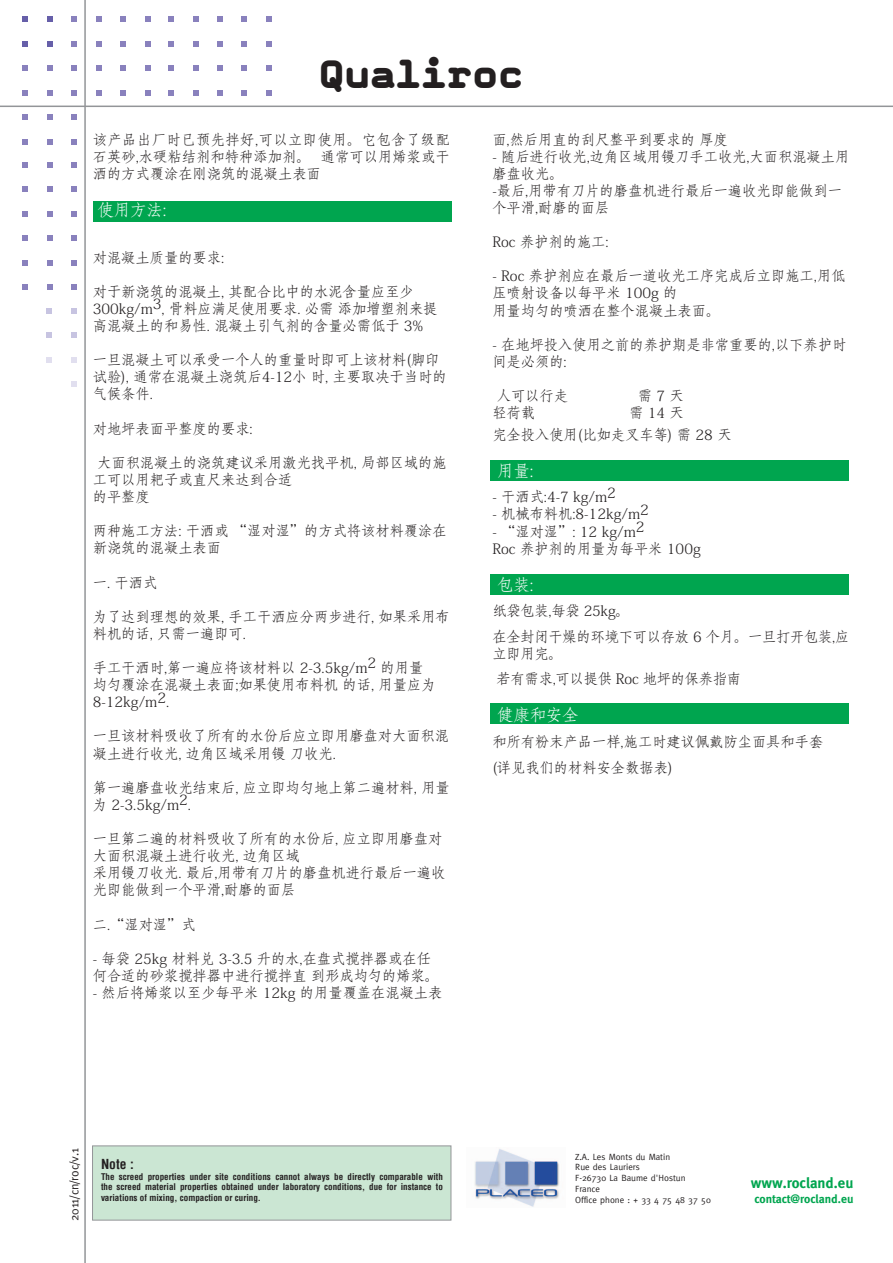
<style>
.page{position:relative;width:893px;height:1263px;background:#fff}
.page>*{position:absolute;margin:0;border:0;box-sizing:border-box;transform-origin:0 0}
.t1{font:900 46.5px "Magda Clean Mono";color:#231f20}
.t2{font:16.5px "Adobe Fangsong Std";letter-spacing:-.015em;color:#fff}
.t3{font:700 15px "Meta";color:#00a54f}
.t4{font:14.25px/17.1px "Adobe Fangsong Std";color:#231f20}
.t5{font:700 condensed 13.5px "Helvetica";color:#231f20}
.t6{font:700 12px "Meta";color:#00a54f}
.t7{font:12px "Meta";color:#231f20}
.t8{font:700 condensed 9px/10.8px "Helvetica";color:#231f20;text-align:justify}
.t9{font:9px/10.8px "Meta";color:#231f20}
</style>
<div class="page">
<div style="left:490px;top:460px;width:359px;height:20px;background:#00a54f"></div>
<div style="left:490px;top:574px;width:359px;height:20px;background:#00a54f"></div>
<div style="left:490px;top:703px;width:359px;height:20px;background:#00a54f"></div>
<div style="left:93px;top:201px;width:359px;height:21px;background:#00a54f"></div>
<hr style="left:0;top:106px;width:893px;height:1px;background:#939598">
<svg style="left:23px;top:162px;width:5px;height:6px"></svg>
<svg style="left:47px;top:162px;width:5px;height:6px"></svg>
<svg style="left:72px;top:162px;width:5px;height:6px"></svg>
<svg style="left:72px;top:187px;width:5px;height:5px"></svg>
<svg style="left:72px;top:211px;width:5px;height:5px"></svg>
<svg style="left:72px;top:236px;width:5px;height:5px"></svg>
<svg style="left:72px;top:260px;width:5px;height:5px"></svg>
<svg style="left:23px;top:187px;width:5px;height:5px"></svg>
<svg style="left:47px;top:187px;width:5px;height:5px"></svg>
<svg style="left:23px;top:211px;width:5px;height:5px"></svg>
<svg style="left:47px;top:211px;width:5px;height:5px"></svg>
<svg style="left:23px;top:236px;width:5px;height:5px"></svg>
<svg style="left:47px;top:236px;width:5px;height:5px"></svg>
<svg style="left:23px;top:260px;width:5px;height:5px"></svg>
<svg style="left:47px;top:260px;width:5px;height:5px"></svg>
<svg style="left:23px;top:285px;width:5px;height:5px"></svg>
<svg style="left:47px;top:285px;width:5px;height:5px"></svg>
<svg style="left:47px;top:308px;width:5px;height:6px"></svg>
<svg style="left:71px;top:308px;width:5px;height:6px"></svg>
<svg style="left:47px;top:333px;width:5px;height:5px"></svg>
<svg style="left:71px;top:333px;width:5px;height:5px"></svg>
<svg style="left:47px;top:357px;width:5px;height:6px"></svg>
<svg style="left:71px;top:357px;width:5px;height:6px"></svg>
<svg style="left:71px;top:382px;width:5px;height:5px"></svg>
<svg style="left:72px;top:285px;width:5px;height:5px"></svg>
<svg style="left:23px;top:17px;width:5px;height:5px"></svg>
<svg style="left:47px;top:17px;width:5px;height:5px"></svg>
<svg style="left:72px;top:17px;width:5px;height:5px"></svg>
<svg style="left:96px;top:17px;width:5px;height:5px"></svg>
<svg style="left:121px;top:17px;width:5px;height:5px"></svg>
<svg style="left:145px;top:17px;width:5px;height:5px"></svg>
<svg style="left:23px;top:41px;width:5px;height:5px"></svg>
<svg style="left:47px;top:41px;width:5px;height:5px"></svg>
<svg style="left:72px;top:41px;width:5px;height:5px"></svg>
<svg style="left:96px;top:41px;width:5px;height:5px"></svg>
<svg style="left:121px;top:41px;width:5px;height:5px"></svg>
<svg style="left:145px;top:41px;width:5px;height:5px"></svg>
<svg style="left:23px;top:66px;width:5px;height:5px"></svg>
<svg style="left:47px;top:66px;width:5px;height:5px"></svg>
<svg style="left:72px;top:66px;width:5px;height:5px"></svg>
<svg style="left:96px;top:66px;width:5px;height:5px"></svg>
<svg style="left:121px;top:66px;width:5px;height:5px"></svg>
<svg style="left:145px;top:66px;width:5px;height:5px"></svg>
<svg style="left:23px;top:90px;width:5px;height:5px"></svg>
<svg style="left:47px;top:90px;width:5px;height:5px"></svg>
<svg style="left:72px;top:90px;width:5px;height:5px"></svg>
<svg style="left:96px;top:90px;width:5px;height:5px"></svg>
<svg style="left:121px;top:90px;width:5px;height:5px"></svg>
<svg style="left:145px;top:90px;width:5px;height:5px"></svg>
<svg style="left:23px;top:115px;width:5px;height:5px"></svg>
<svg style="left:47px;top:115px;width:5px;height:5px"></svg>
<svg style="left:72px;top:115px;width:5px;height:5px"></svg>
<svg style="left:23px;top:139px;width:5px;height:5px"></svg>
<svg style="left:47px;top:139px;width:5px;height:5px"></svg>
<svg style="left:72px;top:139px;width:5px;height:5px"></svg>
<svg style="left:168px;top:17px;width:6px;height:5px"></svg>
<svg style="left:193px;top:17px;width:5px;height:5px"></svg>
<svg style="left:217px;top:17px;width:6px;height:5px"></svg>
<svg style="left:242px;top:17px;width:5px;height:5px"></svg>
<svg style="left:266px;top:17px;width:5px;height:5px"></svg>
<svg style="left:168px;top:41px;width:6px;height:5px"></svg>
<svg style="left:193px;top:41px;width:5px;height:5px"></svg>
<svg style="left:217px;top:41px;width:6px;height:5px"></svg>
<svg style="left:242px;top:41px;width:5px;height:5px"></svg>
<svg style="left:266px;top:41px;width:5px;height:5px"></svg>
<svg style="left:168px;top:66px;width:6px;height:5px"></svg>
<svg style="left:193px;top:66px;width:5px;height:5px"></svg>
<svg style="left:217px;top:66px;width:6px;height:5px"></svg>
<svg style="left:242px;top:66px;width:5px;height:5px"></svg>
<svg style="left:266px;top:66px;width:5px;height:5px"></svg>
<svg style="left:168px;top:90px;width:6px;height:5px"></svg>
<svg style="left:193px;top:90px;width:5px;height:5px"></svg>
<svg style="left:217px;top:90px;width:6px;height:5px"></svg>
<svg style="left:242px;top:90px;width:5px;height:5px"></svg>
<svg style="left:266px;top:90px;width:5px;height:5px"></svg>
<hr style="left:84px;top:0;width:2px;height:1263px;background:#939598">
<img style="left:474px;top:1149px;width:86px;height:58px">
<div style="left:92px;top:1145px;width:359px;height:75px;background:#cbe6d3;border:1px solid #939598"></div>
<h1 class="t1" style="left:319px;top:49px;width:206px">Qualiroc</h1>
<p class="t4" style="left:93px;top:131px;width:359px;text-align:justify">该产品出厂时已预先拌好,可以立即使用。它包含了级配石英砂,水硬粘结剂和特种添加剂。 通常可以用烯浆或干洒的方式覆涂在刚浇筑的混凝土表面</p>
<p class="t2" style="left:98px;top:199px;width:70px">使用方法:</p>
<p class="t4" style="left:93px;top:249px;width:133px">对混凝土质量的要求:</p>
<p class="t4" style="left:93px;top:283px;width:346px">对于新浇筑的混凝土, 其配合比中的水泥含量应至少<br>300kg/m3, 骨料应满足使用要求. 必需 添加增塑剂来提高混凝土的和易性. 混凝土引气剂的含量必需低于 3%</p>
<p class="t4" style="left:93px;top:352px;width:355px">一旦混凝土可以承受一个人的重量时即可上该材料(脚印试验), 通常在混凝土浇筑后4-12小 时, 主要取决于当时的气候条件.</p>
<p class="t4" style="left:93px;top:420px;width:161px">对地坪表面平整度的要求:</p>
<p class="t4" style="left:93px;top:454px;width:355px;text-indent:4px">大面积混凝土的浇筑建议采用激光找平机, 局部区域的施工可以用耙子或直尺来达到合适<br>的平整度</p>
<p class="t4" style="left:93px;top:523px;width:355px">两种施工方法: 干洒或 “湿对湿”的方式将该材料覆涂在新浇筑的混凝土表面</p>
<p class="t4" style="left:93px;top:574px;width:66px">一. 干洒式</p>
<p class="t4" style="left:93px;top:608px;width:358px">为了达到理想的效果, 手工干洒应分两步进行, 如果采用布料机的话, 只需一遍即可.</p>
<p class="t4" style="left:93px;top:659px;width:344px">手工干洒时,第一遍应将该材料以 2-3.5kg/m2 的用量均匀覆涂在混凝土表面;如果使用布料机 的话, 用量应为<br>8-12kg/m2.</p>
<p class="t4" style="left:93px;top:728px;width:358px">一旦该材料吸收了所有的水份后应立即用磨盘对大面积混凝土进行收光, 边角区域采用镘 刀收光.</p>
<p class="t4" style="left:93px;top:779px;width:358px">第一遍磨盘收光结束后, 应立即均匀地上第二遍材料, 用量为 2-3.5kg/m2.</p>
<p class="t4" style="left:93px;top:830px;width:354px">一旦第二遍的材料吸收了所有的水份后, 应立即用磨盘对大面积混凝土进行收光, 边角区域<br>采用镘刀收光. 最后,用带有刀片的磨盘机进行最后一遍收光即能做到一个平滑,耐磨的面层</p>
<p class="t4" style="left:93px;top:916px;width:104px">二.“湿对湿”式</p>
<p class="t4" style="left:93px;top:950px;width:348px">- 每袋 25kg 材料兑 3-3.5 升的水,在盘式搅拌器或在任何合适的砂浆搅拌器中进行搅拌直 到形成均匀的烯浆。</p>
<p class="t4" style="left:93px;top:984px;width:351px">- 然后将烯浆以至少每平米 12kg 的用量覆盖在混凝土表</p>
<p class="t4" style="left:492px;top:131px;width:237px">面,然后用直的刮尺整平到要求的 厚度</p>
<p class="t4" style="left:492px;top:148px;width:358px">- 随后进行收光,边角区域用镘刀手工收光,大面积混凝土用磨盘收光。<br>-最后,用带有刀片的磨盘机进行最后一遍收光即能做到一个平滑,耐磨的面层</p>
<p class="t4" style="left:492px;top:233px;width:118px">Roc 养护剂的施工:</p>
<p class="t4" style="left:492px;top:268px;width:355px">- Roc 养护剂应在最后一道收光工序完成后立即施工,用低压喷射设备以每平米 100g 的<br>用量均匀的喷洒在整个混凝土表面。</p>
<p class="t4" style="left:492px;top:336px;width:355px">- 在地坪投入使用之前的养护期是非常重要的,以下养护时间是必须的:</p>
<p class="t4" style="left:497px;top:387px;width:73px">人可以行走</p>
<p class="t4" style="left:638px;top:387px;width:47px">需 7 天</p>
<p class="t4" style="left:492px;top:404px;width:44px">轻荷载</p>
<p class="t4" style="left:492px;top:402px;width:241px;line-height:21.6px;text-indent:137px">需 14 天<br>完全投入使用(比如走叉车等) 需 28 天</p>
<p class="t2" style="left:497px;top:460px;width:38px">用量:</p>
<p class="t4" style="left:492px;top:489px;width:125px">- 干洒式:4-7 kg/m2</p>
<p class="t4" style="left:492px;top:506px;width:158px">- 机械布料机:8-12kg/m2</p>
<p class="t4" style="left:492px;top:523px;width:210px">- “湿对湿”: 12 kg/m2<br>Roc 养护剂的用量为每平米 100g</p>
<p class="t2" style="left:497px;top:574px;width:38px">包装:</p>
<p class="t4" style="left:492px;top:598px;width:359px;line-height:25.7px">纸袋包装,每袋 25kg。<br>在全封闭干燥的环境下可以存放 6 个月。一旦打开包装,应</p>
<p class="t4" style="left:492px;top:641px;width:250px;line-height:25.7px">立即用完。<br>若有需求,可以提供 Roc 地坪的保养指南</p>
<p class="t2" style="left:497px;top:705px;width:83px">健康和安全</p>
<p class="t4" style="left:492px;top:729px;width:332px;line-height:25.7px">和所有粉末产品一样,施工时建议佩戴防尘面具和手套(详见我们的材料安全数据表)</p>
<p class="t7" style="left:68px;top:1221px;width:75px;rotate:-90deg">2011/cn/roc/v.1</p>
<p class="t5" style="left:101px;top:1155px;width:34px">Note :</p>
<p class="t8" style="left:101px;top:1171px;width:343px">The screed properties under site conditions cannot always be directly comparable with the screed material properties obtained under laboratory conditions, due for instance to variations of mixing, compaction or curing.</p>
<p class="t9" style="left:575px;top:1151px;width:137px">Z.A. Les Monts du Matin<br>Rue des Lauriers<br>F-26730 La Baume d'Hostun<br>France<br>Office phone : + 33 4 75 48 37 50</p>
<p class="t3" style="left:751px;top:1174px;width:104px">www.rocland.eu</p>
<p class="t6" style="left:754px;top:1191px;width:101px">contact@rocland.eu</p>
</div>
